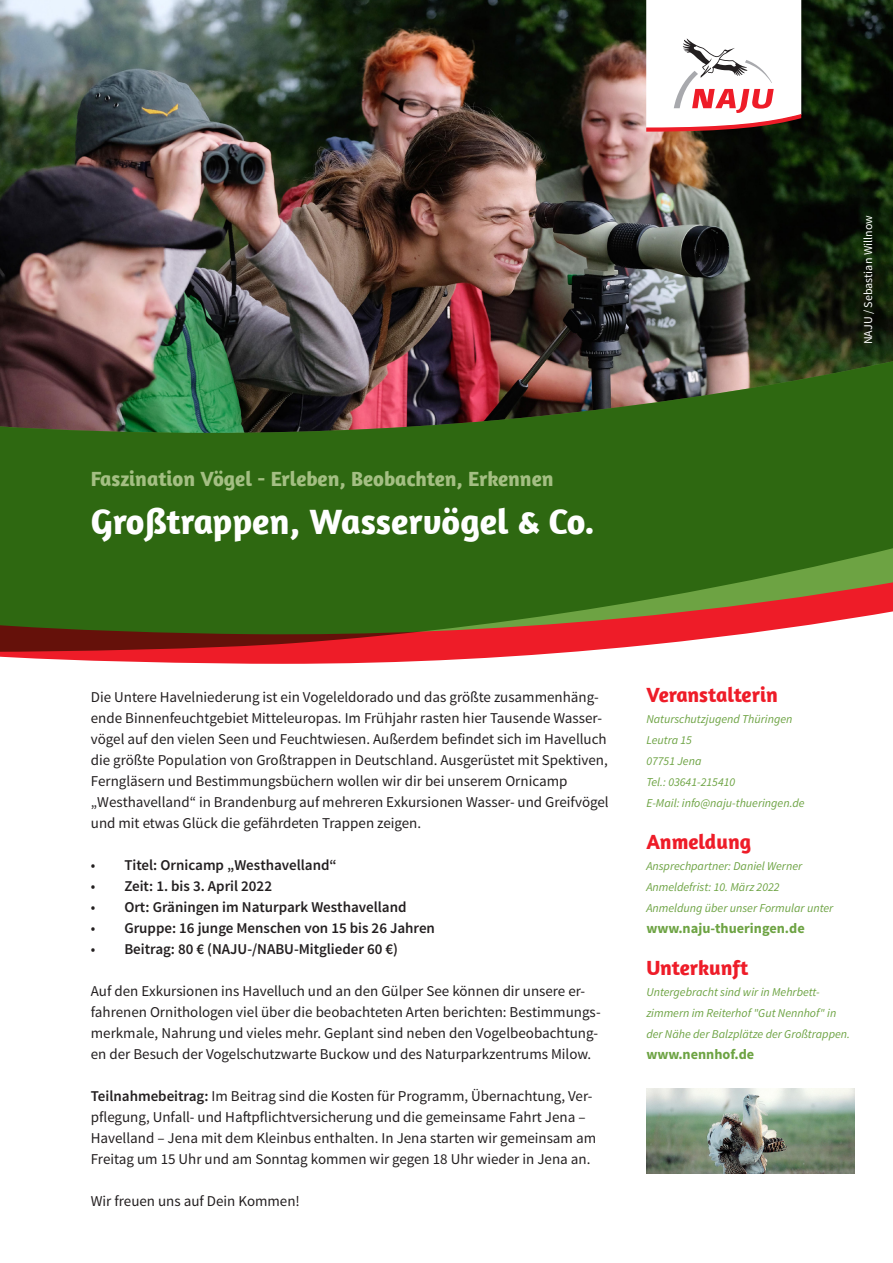
<style>
.page{position:relative;width:893px;height:1263px;background:#fff}
.page>*{position:absolute;margin:0;border:0;box-sizing:border-box;transform-origin:0 0}
.Titel{font:700 36px "Amaranth";color:#fff}
.Datum{font:700 21px "Amaranth";color:#a4bf83}
.Überschrift{font:700 21px "Amaranth";color:#ee1c28}
.Fließtext{font:15px/21px "Source Sans Pro";color:#231f20}
.t1{font:600 15px "Source Sans Pro";color:#231f20}
.Website{font:700 14.25px "Source Sans Pro";color:#6da343}
.Erläuterungstext{font:italic 12px/21px "Source Sans Pro";color:#6da343}
.Bildnachweis{font:12px "Source Sans Pro";color:#fff}
.s1{font-weight:600}
</style>
<div class="page">
<img style="left:0;top:0;width:893px;height:358px">
<svg style="left:646px;top:0;width:155px;height:132px"></svg>
<svg style="left:0;top:652px;width:570px;height:12px;fill:#ee1c28"></svg>
<svg style="left:0;top:358px;width:893px;height:294px;background:#496122"></svg>
<img style="left:646px;top:1089px;width:209px;height:85px">
<p class="Datum" style="left:91px;top:466px;width:464px">Faszination Vögel - Erleben, Beobachten, Erkennen</p>
<p class="Titel" style="left:91px;top:498px;width:505px">Großtrappen, Wasservögel &amp; Co.</p>
<p class="Bildnachweis" style="left:861px;top:344px;width:131px;rotate:-90deg">NAJU / Sebastian Willnow</p>
<p class="Fließtext" style="left:91px;top:687px;width:519px">Die Untere Havelniederung ist ein Vogeleldorado und das größte zusammenhäng&shy;ende Binnenfeuchtgebiet Mitteleuropas. Im Frühjahr rasten hier Tausende Wasser&shy;vögel auf den vielen Seen und Feuchtwiesen. Außerdem befindet sich im Havelluch die größte Population von Großtrappen in Deutschland. Ausgerüstet mit Spektiven, Ferngläsern und Bestimmungsbüchern wollen wir dir bei unserem Ornicamp „Westhavelland“ in Brandenburg auf mehreren Exkursionen Wasser- und Greifvögel und mit etwas Glück die gefährdeten Trappen zeigen.</p>
<p class="Fließtext" style="left:91px;top:855px;width:6px">•</p>
<p class="t1" style="left:124px;top:856px;width:214px">Titel: Ornicamp „Westhavelland“</p>
<p class="Fließtext" style="left:91px;top:876px;width:6px">•</p>
<p class="t1" style="left:124px;top:877px;width:149px">Zeit: 1. bis 3. April 2022</p>
<p class="Fließtext" style="left:91px;top:897px;width:6px">•</p>
<p class="t1" style="left:124px;top:898px;width:284px">Ort: Gräningen im Naturpark Westhavelland</p>
<p class="Fließtext" style="left:91px;top:918px;width:6px">•</p>
<p class="t1" style="left:124px;top:919px;width:312px">Gruppe: 16 junge Menschen von 15 bis 26 Jahren</p>
<p class="Fließtext" style="left:91px;top:939px;width:6px">•</p>
<p class="t1" style="left:124px;top:940px;width:275px">Beitrag: 80 € (NAJU-/NABU-Mitglieder 60 €)</p>
<p class="Fließtext" style="left:91px;top:981px;width:511px">Auf den Exkursionen ins Havelluch und an den Gülper See können dir unsere er&shy;fahrenen Ornithologen viel über die beobachteten Arten berichten: Bestimmungs&shy;merkmale, Nahrung und vieles mehr. Geplant sind neben den Vogelbeobachtung&shy;en der Besuch der Vogelschutzwarte Buckow und des Naturparkzentrums Milow.</p>
<p class="Fließtext" style="left:91px;top:1086px;width:507px"><span class="s1">Teilnahmebeitrag:</span> Im Beitrag sind die Kosten für Programm, Übernachtung, Ver&shy;pflegung, Unfall- und Haftpflichtversicherung und die gemeinsame Fahrt Jena – Havelland – Jena mit dem Kleinbus enthalten. In Jena starten wir gemeinsam am Freitag um 15 Uhr und am Sonntag kommen wir gegen 18 Uhr wieder in Jena an.</p>
<p class="Fließtext" style="left:91px;top:1191px;width:211px">Wir freuen uns auf Dein Kommen!</p>
<p class="Überschrift" style="left:646px;top:681px;width:133px">Veranstalterin</p>
<p class="Erläuterungstext" style="left:646px;top:708px;width:148px">Naturschutzjugend Thüringen</p>
<p class="Erläuterungstext" style="left:646px;top:729px;width:47px">Leutra 15</p>
<p class="Erläuterungstext" style="left:646px;top:750px;width:57px">07751 Jena</p>
<p class="Erläuterungstext" style="left:646px;top:771px;width:90px">Tel.: 03641-215410</p>
<p class="Erläuterungstext" style="left:646px;top:792px;width:160px">E-Mail: info@naju-thueringen.de</p>
<p class="Überschrift" style="left:646px;top:828px;width:106px">Anmeldung</p>
<p class="Erläuterungstext" style="left:646px;top:855px;width:157px">Ansprechpartner: Daniel Werner</p>
<p class="Erläuterungstext" style="left:646px;top:876px;width:135px">Anmeldefrist: 10. März 2022</p>
<p class="Erläuterungstext" style="left:646px;top:897px;width:188px">Anmeldung über unser Formular unter</p>
<p class="Website" style="left:646px;top:919px;width:160px">www.naju-thueringen.de</p>
<p class="Überschrift" style="left:646px;top:954px;width:104px">Unterkunft</p>
<p class="Erläuterungstext" style="left:646px;top:981px;width:205px">Untergebracht sind wir in Mehrbett&shy;zimmern im Reiterhof "Gut Nennhof" in der Nähe der Balzplätze der Großtrappen.</p>
<p class="Website" style="left:646px;top:1045px;width:109px">www.nennhof.de</p>
</div>
